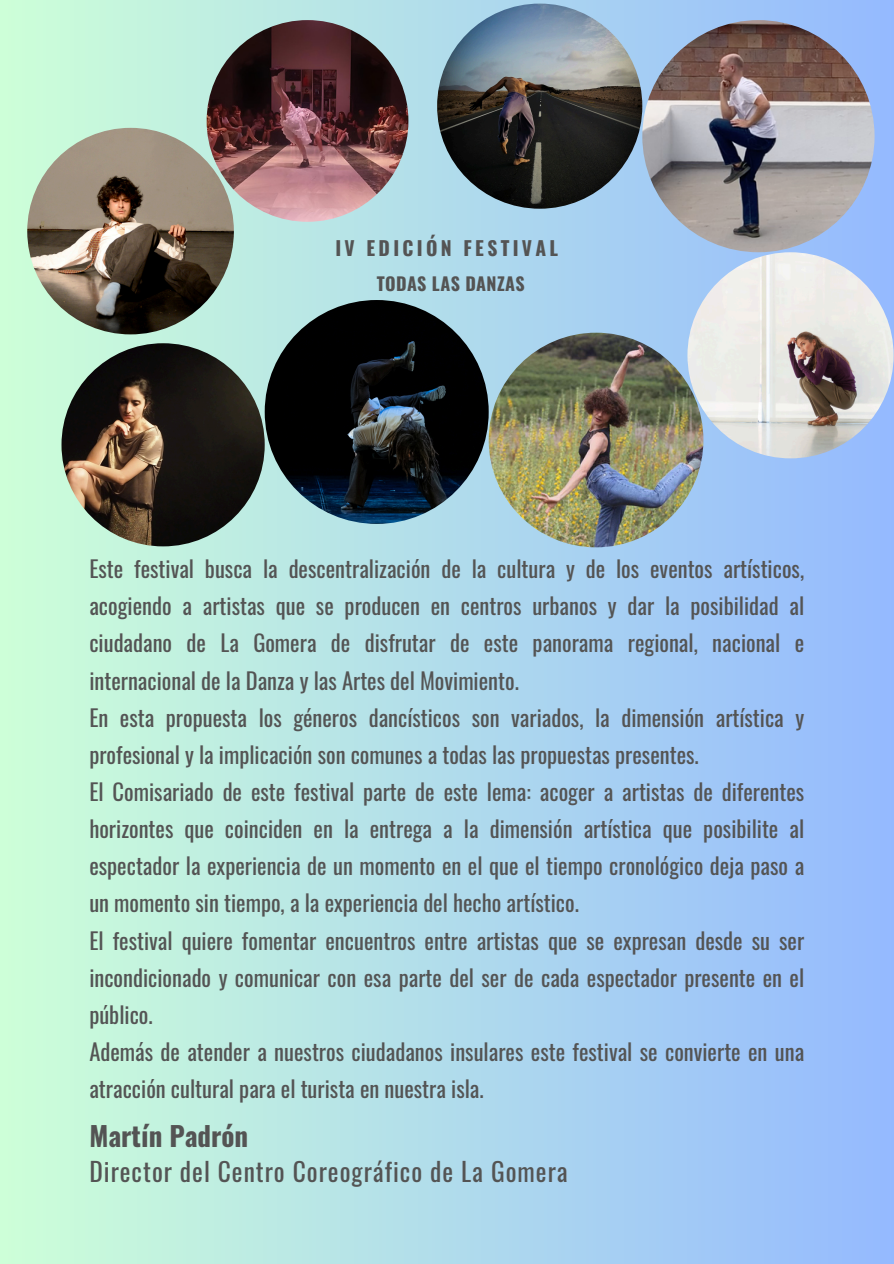
<style>
.page{position:relative;width:894px;height:1264px;background:#fff}
.page>*{position:absolute;margin:0;border:0;box-sizing:border-box;transform-origin:0 0}
.t1{font:700 27px "Oswald";color:#545454}
.t2{font:25.5px "Oswald";letter-spacing:.04em;color:#545454}
.t3{font:22.5px/37.2px "Oswald";color:#545454}
.t4{font:700 19.5px "Oswald";letter-spacing:.17em;color:#545454}
.t5{font:700 18px "Oswald";letter-spacing:.02em;color:#545454}
</style>
<div class="page">
<div style="left:0;top:0;width:893px;height:1263px;background:linear-gradient(to right,#cdffd8,#94b9fe)"></div>
<img style="left:27px;top:128px;width:207px;height:206px;border-radius:50%">
<img style="left:687px;top:252px;width:206px;height:206px;border-radius:50%">
<img style="left:206px;top:20px;width:202px;height:202px;border-radius:50%">
<img style="left:437px;top:4px;width:205px;height:205px;border-radius:50%">
<img style="left:265px;top:300px;width:223px;height:224px;border-radius:50%">
<img style="left:488px;top:333px;width:215px;height:214px;border-radius:50%">
<img style="left:61px;top:343px;width:204px;height:203px;border-radius:50%">
<img style="left:642px;top:20px;width:232px;height:232px;border-radius:50%">
<h2 class="t4" style="left:335px;top:232px;width:224px">IV EDICIÓN FESTIVAL</h2>
<h1 class="t5" style="left:376px;top:269px;width:150px">TODAS LAS DANZAS</h1>
<p class="t3" style="left:89px;top:549px;width:716px">Este festival busca la descentralización de la cultura y de los eventos artísticos, acogiendo a artistas que se producen en centros urbanos y dar la posibilidad al ciudadano de La Gomera de disfrutar de este panorama regional, nacional e internacional de la Danza y las Artes del Movimiento.<br>En esta propuesta los géneros dancísticos son variados, la dimensión artística y profesional y la implicación son comunes a todas las propuestas presentes.<br>El Comisariado de este festival parte de este lema: acoger a artistas de diferentes horizontes que coinciden en la entrega a la dimensión artística que posibilite al espectador la experiencia de un momento en el que el tiempo cronológico deja paso a un momento sin tiempo, a la experiencia del hecho artístico.<br>El festival quiere fomentar encuentros entre artistas que se expresan desde su ser incondicionado y comunicar con esa parte del ser de cada espectador presente en el público.<br>Además de atender a nuestros ciudadanos insulares este festival se convierte en una atracción cultural para el turista en nuestra isla.</p>
<p class="t1" style="left:89px;top:1114px;width:160px">Martín Padrón</p>
<p class="t2" style="left:89px;top:1151px;width:480px">Director del Centro Coreográfico de La Gomera</p>
</div>
